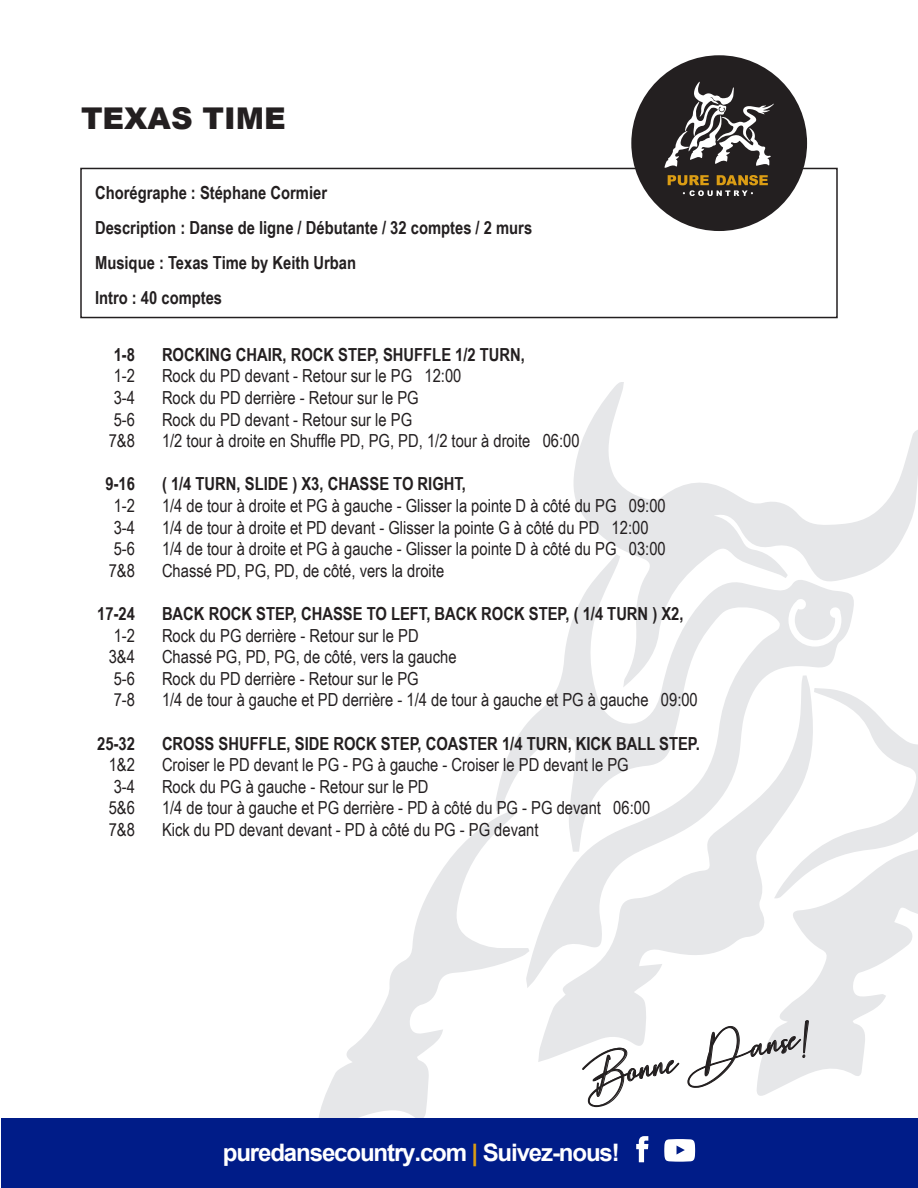
<style>
.page{position:relative;width:918px;height:1188px;background:#fff}
.page>*{position:absolute;margin:0;border:0;box-sizing:border-box;transform-origin:0 0}
.t1{font:34.5px "Hearth Stone";color:#231f20}
.t2{font:900 30px "Arial";color:#231f20}
.t3{font:700 24.15px "Arial";letter-spacing:-.05em;color:#fff}
.t4{font:18px "Arial Narrow";color:#231f20}
.t5{font:700 18px "Arial Narrow";color:#231f20}
.s1{color:#db9d14}
</style>
<div class="page">
<svg style="left:855px;top:697px;width:63px;height:88px"></svg>
<svg style="left:319px;top:819px;width:176px;height:299px"></svg>
<svg style="left:757px;top:785px;width:161px;height:311px"></svg>
<svg style="left:573px;top:383px;width:345px;height:193px"></svg>
<svg style="left:538px;top:988px;width:278px;height:74px"></svg>
<svg style="left:495px;top:554px;width:360px;height:434px"></svg>
<div style="left:1px;top:1118px;width:917px;height:70px;background:#001c88"></div>
<div style="left:631px;top:55px;width:176px;height:176px;background:#231f20;border-radius:50%"></div>
<svg style="left:665px;top:82px;width:109px;height:86px"></svg>
<svg style="left:668px;top:175px;width:100px;height:21px"></svg>
<svg style="left:636px;top:1136px;width:12px;height:26px"></svg>
<svg style="left:664px;top:1139px;width:31px;height:23px"></svg>
<svg style="left:582px;top:1048px;width:97px;height:59px"></svg>
<svg style="left:688px;top:1020px;width:121px;height:68px"></svg>
<div style="left:80px;top:168px;width:758px;height:150px;border:2px solid #231f20"></div>
<p class="t2" style="left:81px;top:97px;width:206px">TEXAS TIME</p>
<p class="t5" style="left:95px;top:179px;width:234px">Chorégraphe : Stéphane Cormier</p>
<p class="t5" style="left:95px;top:214px;width:439px">Description : Danse de ligne / Débutante / 32 comptes / 2 murs</p>
<p class="t5" style="left:95px;top:249px;width:263px">Musique : Texas Time by Keith Urban</p>
<p class="t5" style="left:95px;top:284px;width:129px">Intro : 40 comptes</p>
<p class="t5" style="left:114px;top:341px;width:23px">1-8</p>
<p class="t5" style="left:162px;top:341px;width:365px">ROCKING CHAIR, ROCK STEP, SHUFFLE 1/2 TURN,</p>
<p class="t4" style="left:114px;top:363px;width:23px">1-2</p>
<p class="t4" style="left:162px;top:363px;width:301px">Rock du PD devant - Retour sur le PG 12:00</p>
<p class="t4" style="left:114px;top:385px;width:23px">3-4</p>
<p class="t4" style="left:162px;top:385px;width:258px">Rock du PD derrière - Retour sur le PG</p>
<p class="t4" style="left:114px;top:406px;width:23px">5-6</p>
<p class="t4" style="left:162px;top:406px;width:252px">Rock du PD devant - Retour sur le PG</p>
<p class="t4" style="left:109px;top:428px;width:28px">7&amp;8</p>
<p class="t4" style="left:162px;top:428px;width:419px">1/2 tour à droite en Shuffle PD, PG, PD, 1/2 tour à droite 06:00</p>
<p class="t5" style="left:105px;top:471px;width:31px">9-16</p>
<p class="t5" style="left:162px;top:471px;width:306px">( 1/4 TURN, SLIDE ) X3, CHASSE TO RIGHT,</p>
<p class="t4" style="left:114px;top:493px;width:23px">1-2</p>
<p class="t4" style="left:162px;top:493px;width:505px">1/4 de tour à droite et PG à gauche - Glisser la pointe D à côté du PG 09:00</p>
<p class="t4" style="left:114px;top:514px;width:23px">3-4</p>
<p class="t4" style="left:162px;top:514px;width:488px">1/4 de tour à droite et PD devant - Glisser la pointe G à côté du PD 12:00</p>
<p class="t4" style="left:114px;top:536px;width:23px">5-6</p>
<p class="t4" style="left:162px;top:536px;width:505px">1/4 de tour à droite et PG à gauche - Glisser la pointe D à côté du PG 03:00</p>
<p class="t4" style="left:109px;top:557px;width:28px">7&amp;8</p>
<p class="t4" style="left:162px;top:557px;width:284px">Chassé PD, PG, PD, de côté, vers la droite</p>
<p class="t5" style="left:97px;top:600px;width:39px">17-24</p>
<p class="t5" style="left:162px;top:600px;width:523px">BACK ROCK STEP, CHASSE TO LEFT, BACK ROCK STEP, ( 1/4 TURN ) X2,</p>
<p class="t4" style="left:114px;top:622px;width:23px">1-2</p>
<p class="t4" style="left:162px;top:622px;width:258px">Rock du PG derrière - Retour sur le PD</p>
<p class="t4" style="left:109px;top:644px;width:28px">3&amp;4</p>
<p class="t4" style="left:162px;top:644px;width:296px">Chassé PG, PD, PG, de côté, vers la gauche</p>
<p class="t4" style="left:114px;top:665px;width:23px">5-6</p>
<p class="t4" style="left:162px;top:665px;width:258px">Rock du PD derrière - Retour sur le PG</p>
<p class="t4" style="left:114px;top:687px;width:23px">7-8</p>
<p class="t4" style="left:162px;top:687px;width:537px">1/4 de tour à gauche et PD derrière - 1/4 de tour à gauche et PG à gauche 09:00</p>
<p class="t5" style="left:97px;top:730px;width:39px">25-32</p>
<p class="t5" style="left:162px;top:730px;width:539px">CROSS SHUFFLE, SIDE ROCK STEP, COASTER 1/4 TURN, KICK BALL STEP.</p>
<p class="t4" style="left:109px;top:752px;width:28px">1&amp;2</p>
<p class="t4" style="left:162px;top:752px;width:468px">Croiser le PD devant le PG - PG à gauche - Croiser le PD devant le PG</p>
<p class="t4" style="left:114px;top:773px;width:23px">3-4</p>
<p class="t4" style="left:162px;top:773px;width:268px">Rock du PG à gauche - Retour sur le PD</p>
<p class="t4" style="left:109px;top:795px;width:28px">5&amp;6</p>
<p class="t4" style="left:162px;top:795px;width:490px">1/4 de tour à gauche et PG derrière - PD à côté du PG - PG devant 06:00</p>
<p class="t4" style="left:109px;top:817px;width:28px">7&amp;8</p>
<p class="t4" style="left:162px;top:817px;width:378px">Kick du PD devant devant - PD à côté du PG - PG devant</p>
<p class="t1" style="left:577px;top:1061px;width:237px;rotate:-11deg">Bonne Danse!</p>
<p class="t3" style="left:223px;top:1136px;width:398px">puredansecountry.com <span class="s1">|</span> Suivez-nous!</p>
</div>
